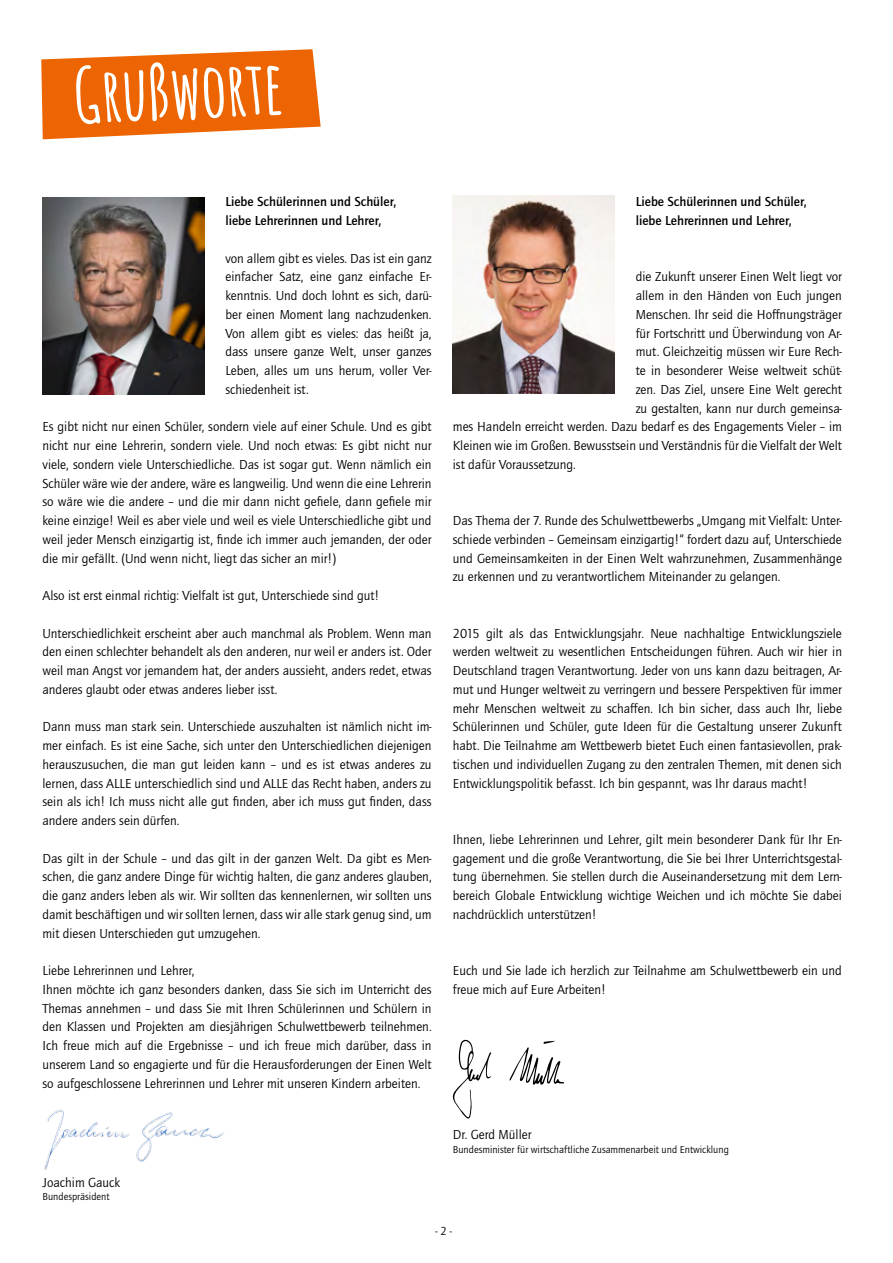
<style>
.page{position:relative;width:893px;height:1263px;background:#fff}
.page>*{position:absolute;margin:0;border:0;box-sizing:border-box;transform-origin:0 0}
.t1{font:700 73.5px "Amatic";color:#fff}
.t2{font:13.5px/18.8px "Quay Sans ITC Std";color:#000;text-align:justify}
.t3{font:500 13.5px/18.8px "Quay Sans ITC Std";color:#000}
.t4{font:12px "Quay Sans ITC Std";color:#000}
.t5{font:10.5px "Quay Sans ITC Std";color:#000}
</style>
<div class="page">
<svg style="left:41px;top:49px;width:280px;height:90px;background:#ee7a25"></svg>
<img style="left:43px;top:197px;width:161px;height:198px">
<img style="left:453px;top:196px;width:161px;height:197px">
<img style="left:44px;top:1109px;width:180px;height:61px">
<svg style="left:453px;top:1040px;width:38px;height:78px"></svg>
<svg style="left:509px;top:1041px;width:55px;height:44px"></svg>
<h1 class="t1" style="left:73px;top:42px;width:208px;rotate:-2deg">Grußworte</h1>
<p class="t3" style="left:225px;top:192px;width:172px">Liebe Schülerinnen und Schüler, liebe Lehrerinnen und Lehrer,</p>
<p class="t2" style="left:225px;top:249px;width:208px">von allem gibt es vieles. Das ist ein ganz einfacher Satz, eine ganz einfache Er&shy;kenntnis. Und doch lohnt es sich, darü&shy;ber einen Moment lang nachzudenken.<br>Von allem gibt es vieles: das heißt ja, dass unsere ganze Welt, unser ganzes Leben, alles um uns herum, voller Ver&shy;schiedenheit ist.</p>
<p class="t2" style="left:43px;top:417px;width:391px">Es gibt nicht nur einen Schüler, sondern viele auf einer Schule. Und es gibt nicht nur eine Lehrerin, sondern viele. Und noch etwas: Es gibt nicht nur viele, sondern viele Unterschiedliche. Das ist sogar gut. Wenn nämlich ein Schüler wäre wie der andere, wäre es langweilig. Und wenn die eine Lehrerin so wäre wie die andere – und die mir dann nicht gefiele, dann gefiele mir keine einzige! Weil es aber viele und weil es viele Unterschiedliche gibt und weil jeder Mensch einzigartig ist, finde ich immer auch jemanden, der oder die mir gefällt. (Und wenn nicht, liegt das sicher an mir!)</p>
<p class="t2" style="left:43px;top:586px;width:338px">Also ist erst einmal richtig: Vielfalt ist gut, Unterschiede sind gut!</p>
<p class="t2" style="left:43px;top:624px;width:391px">Unterschiedlichkeit erscheint aber auch manchmal als Problem. Wenn man den einen schlechter behandelt als den anderen, nur weil er anders ist. Oder weil man Angst vor jemandem hat, der anders aussieht, anders redet, etwas anderes glaubt oder etwas anderes lieber isst.</p>
<p class="t2" style="left:43px;top:717px;width:391px">Dann muss man stark sein. Unterschiede auszuhalten ist nämlich nicht im&shy;mer einfach. Es ist eine Sache, sich unter den Unterschiedlichen diejenigen herauszusuchen, die man gut leiden kann – und es ist etwas anderes zu lernen, dass ALLE unterschiedlich sind und ALLE das Recht haben, anders zu sein als ich! Ich muss nicht alle gut finden, aber ich muss gut finden, dass andere anders sein dürfen.</p>
<p class="t2" style="left:43px;top:849px;width:391px">Das gilt in der Schule – und das gilt in der ganzen Welt. Da gibt es Men&shy;schen, die ganz andere Dinge für wichtig halten, die ganz anderes glauben, die ganz anders leben als wir. Wir sollten das kennenlernen, wir sollten uns damit beschäftigen und wir sollten lernen, dass wir alle stark genug sind, um mit diesen Unterschieden gut umzugehen.</p>
<p class="t2" style="left:43px;top:961px;width:391px;text-align:left">Liebe Lehrerinnen und Lehrer,<br>Ihnen möchte ich ganz besonders danken, dass Sie sich im Unterricht des Themas annehmen – und dass Sie mit Ihren Schülerinnen und Schülern in den Klassen und Projekten am diesjährigen Schulwettbewerb teilnehmen.<br>Ich freue mich auf die Ergebnisse – und ich freue mich darüber, dass in unserem Land so engagierte und für die Herausforderungen der Einen Welt so aufgeschlossene Lehrerinnen und Lehrer mit unseren Kindern arbeiten.</p>
<p class="t2" style="left:43px;top:1173px;width:79px">Joachim Gauck</p>
<p class="t5" style="left:43px;top:1190px;width:69px">Bundespräsident</p>
<p class="t3" style="left:636px;top:192px;width:172px">Liebe Schülerinnen und Schüler, liebe Lehrerinnen und Lehrer,</p>
<p class="t2" style="left:636px;top:267px;width:208px">die Zukunft unserer Einen Welt liegt vor</p>
<p class="t2" style="left:636px;top:286px;width:208px">allem in den Händen von Euch jungen</p>
<p class="t2" style="left:636px;top:305px;width:208px">Menschen. Ihr seid die Hoffnungsträger</p>
<p class="t2" style="left:636px;top:324px;width:208px">für Fortschritt und Überwindung von Ar-</p>
<p class="t2" style="left:636px;top:342px;width:208px">mut. Gleichzeitig müssen wir Eure Rech-</p>
<p class="t2" style="left:636px;top:361px;width:208px">te in besonderer Weise weltweit schüt-</p>
<p class="t2" style="left:636px;top:380px;width:208px">zen. Das Ziel, unsere Eine Welt gerecht</p>
<p class="t2" style="left:636px;top:399px;width:208px">zu gestalten, kann nur durch gemeinsa-</p>
<p class="t2" style="left:453px;top:417px;width:391px">mes Handeln erreicht werden. Dazu bedarf es des Engagements Vieler – im</p>
<p class="t2" style="left:453px;top:436px;width:391px">Kleinen wie im Großen. Bewusstsein und Verständnis für die Vielfalt der Welt</p>
<p class="t2" style="left:453px;top:455px;width:125px">ist dafür Voraussetzung.</p>
<p class="t2" style="left:453px;top:511px;width:391px">Das Thema der 7. Runde des Schulwettbewerbs „Umgang mit Vielfalt: Unter&shy;schiede verbinden – Gemeinsam einzigartig!“ fordert dazu auf, Unterschiede und Gemeinsamkeiten in der Einen Welt wahrzunehmen, Zusammenhänge zu erkennen und zu verantwortlichem Miteinander zu gelangen.</p>
<p class="t2" style="left:453px;top:624px;width:391px">2015 gilt als das Entwicklungsjahr. Neue nachhaltige Entwicklungsziele werden weltweit zu wesentlichen Entscheidungen führen. Auch wir hier in Deutschland tragen Verantwortung. Jeder von uns kann dazu beitragen, Ar&shy;mut und Hunger weltweit zu verringern und bessere Perspektiven für immer mehr Menschen weltweit zu schaffen. Ich bin sicher, dass auch Ihr, liebe Schülerinnen und Schüler, gute Ideen für die Gestaltung unserer Zukunft habt. Die Teilnahme am Wettbewerb bietet Euch einen fantasievollen, prak&shy;tischen und individuellen Zugang zu den zentralen Themen, mit denen sich Entwicklungspolitik befasst. Ich bin gespannt, was Ihr daraus macht!</p>
<p class="t2" style="left:453px;top:830px;width:391px">Ihnen, liebe Lehrerinnen und Lehrer, gilt mein besonderer Dank für Ihr En&shy;gagement und die große Verantwortung, die Sie bei Ihrer Unterrichtsgestal&shy;tung übernehmen. Sie stellen durch die Auseinandersetzung mit dem Lern&shy;bereich Globale Entwicklung wichtige Weichen und ich möchte Sie dabei nachdrücklich unterstützen!</p>
<p class="t2" style="left:453px;top:961px;width:391px">Euch und Sie lade ich herzlich zur Teilnahme am Schulwettbewerb ein und freue mich auf Eure Arbeiten!</p>
<p class="t2" style="left:453px;top:1125px;width:80px">Dr. Gerd Müller</p>
<p class="t5" style="left:453px;top:1143px;width:277px">Bundesminister für wirtschaftliche Zusammenarbeit und Entwicklung</p>
<p class="t4" style="left:435px;top:1224px;width:18px">- 2 -</p>
</div>
